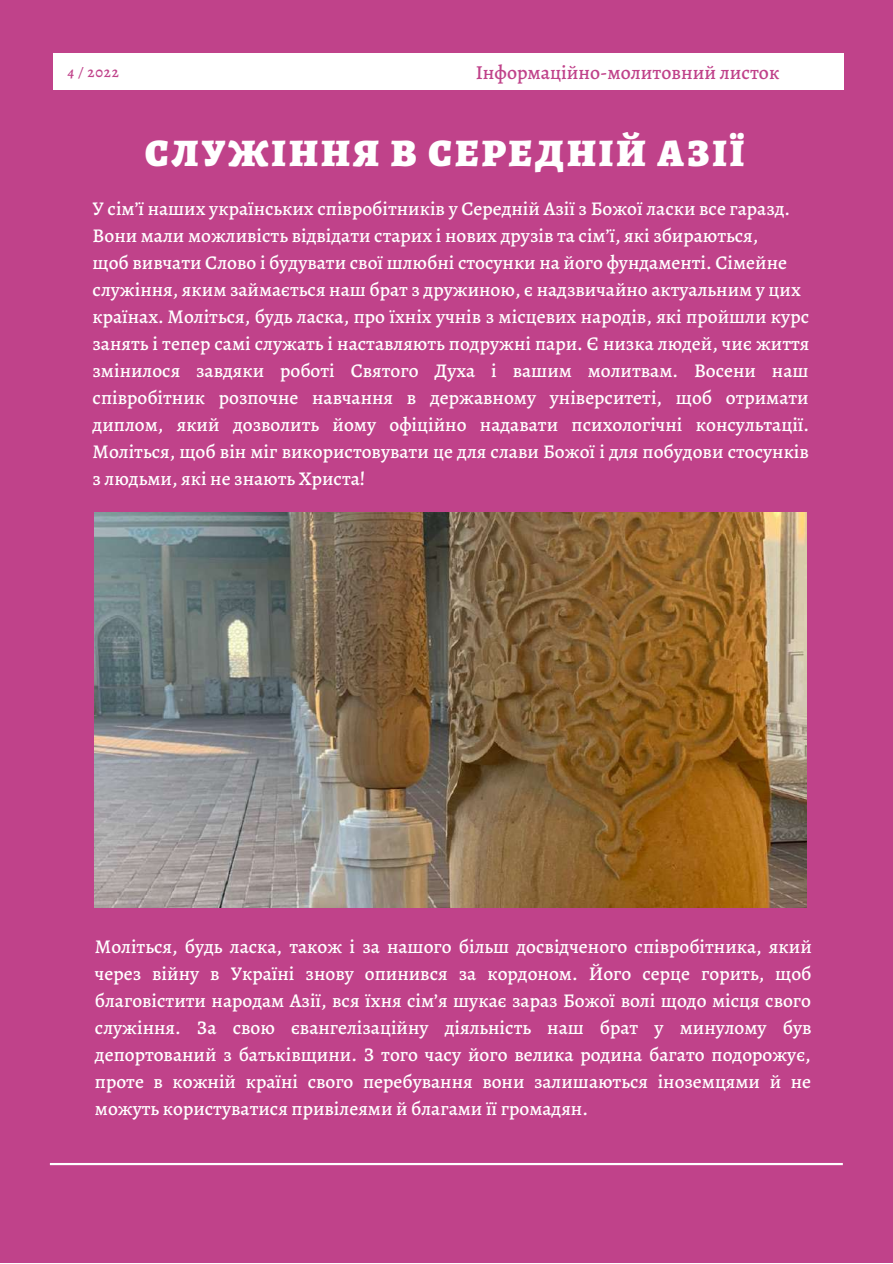
<style>
.page{position:relative;width:893px;height:1264px;background:#fff}
.page>*{position:absolute;margin:0;border:0;box-sizing:border-box;transform-origin:0 0}
.t1{font:900 39px "Alegreya";letter-spacing:.08em;color:#fff}
.t2{font:500 19.8px "Alegreya";color:#c0428a}
.t3{font:500 19.5px/27px "Alegreya";color:#fff}
.t4{font:500 14.85px "Alegreya";color:#c0428a}
.s1{font-style:italic}
</style>
<div class="page">
<div style="left:0;top:0;width:892px;height:1262px;background:#c0428a"></div>
<div style="left:54px;top:54px;width:790px;height:36px;background:#fff"></div>
<img style="left:95px;top:512px;width:711px;height:395px">
<hr style="left:50px;top:1163px;width:792px;height:2px;background:#fff">
<p class="t4" style="left:68px;top:62px;width:53px"><span class="s1">4 /</span> 2022</p>
<p class="t2" style="left:475px;top:59px;width:305px">Інформаційно-молитовний листок</p>
<h1 class="t1" style="left:145px;top:126px;width:601px">СЛУЖІННЯ В СЕРЕДНІЙ АЗІЇ</h1>
<p class="t3" style="left:93px;top:195px;width:718px">У сім’ї наших українських співробітників у Середній Азії з Божої ласки все гаразд.<br>Вони мали можливість відвідати старих і нових друзів та сім’ї, які збираються,<br>щоб вивчати Слово і будувати свої шлюбні стосунки на його фундаменті. Сімейне служіння, яким займається наш брат з дружиною, є надзвичайно актуальним у цих країнах. Моліться, будь ласка, про їхніх учнів з місцевих народів, які пройшли курс занять і тепер самі служать і наставляють подружні пари. Є низка людей, чиє життя змінилося завдяки роботі Святого Духа і вашим молитвам. Восени наш співробітник розпочне навчання в державному університеті, щоб отримати диплом, який дозволить йому офіційно надавати психологічні консультації.<br>Моліться, щоб він міг використовувати це для слави Божої і для побудови стосунків з людьми, які не знають Христа!</p>
<p class="t3" style="left:95px;top:932px;width:718px;text-align:justify">Моліться, будь ласка, також і за нашого більш досвідченого співробітника, який через війну в Україні знову опинився за кордоном. Його серце горить, щоб благовістити народам Азії, вся їхня сім’я шукає зараз Божої волі щодо місця свого служіння. За свою євангелізаційну діяльність наш брат у минулому був депортований з батьківщини. З того часу його велика родина багато подорожує, проте в кожній країні свого перебування вони залишаються іноземцями й не можуть користуватися привілеями й благами її громадян.</p>
</div>
